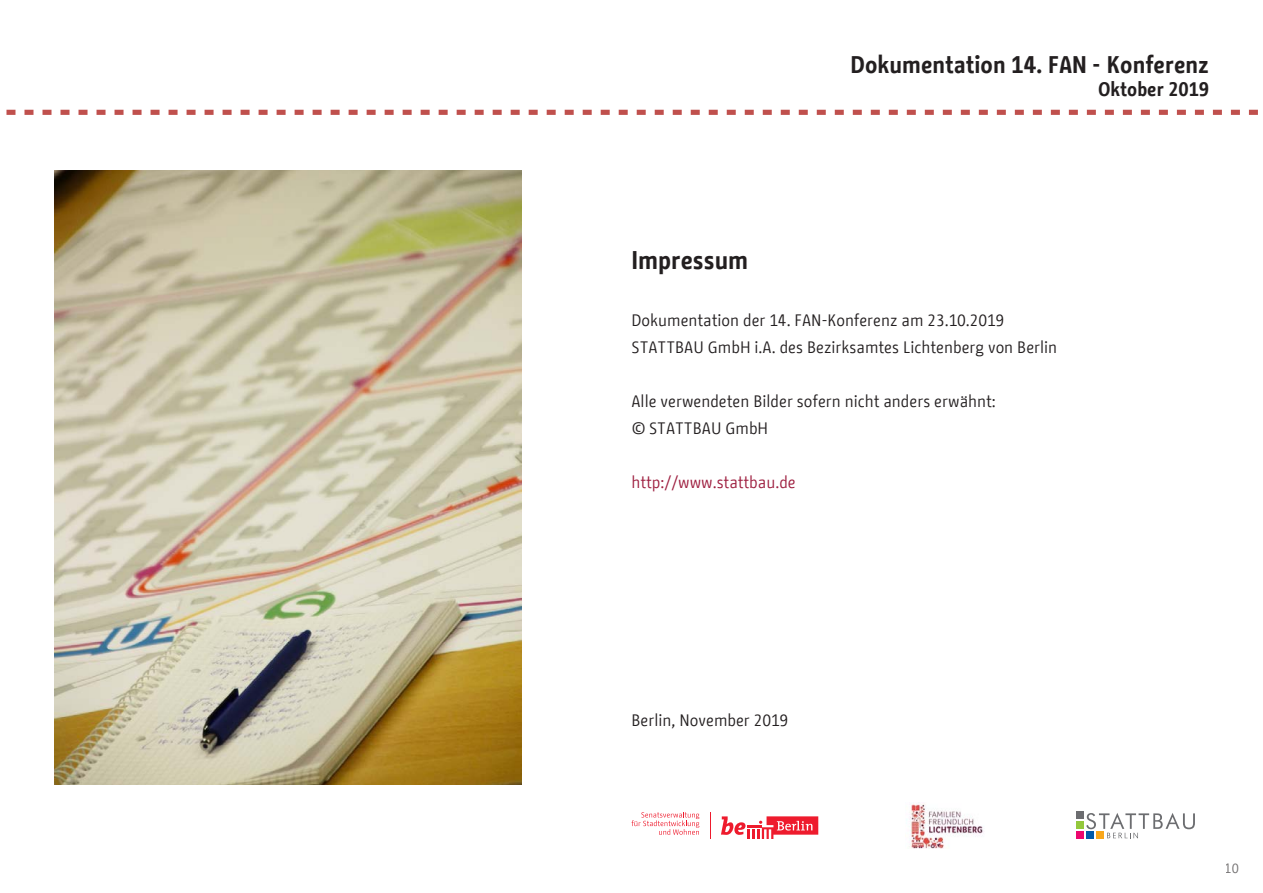
<style>
.page{position:relative;width:1263px;height:893px;background:#fff}
.page>*{position:absolute;margin:0;border:0;box-sizing:border-box;transform-origin:0 0}
.t1{font:700 25.5px "BMF Change";color:#231f20}
.t2{font:700 24px "BMF Change";color:#231f20}
.t3{font:700 19.5px "BMF Change";color:#231f20}
.t4{font:16.5px "BMF Change";color:#231f20}
.t5{font:16.5px "BMF Change";color:#9d1d3e}
.t6{font:13.5px "BMF Change";color:#231f20}
</style>
<div class="page">
<svg style="left:6px;top:110px;width:1252px;height:5px"></svg>
<div style="left:1076px;top:822px;width:7px;height:7px;background:#94c83c"></div>
<div style="left:1076px;top:832px;width:7px;height:7px;background:#ec076e"></div>
<div style="left:1086px;top:832px;width:7px;height:7px;background:#015aaa"></div>
<div style="left:1076px;top:812px;width:7px;height:7px;background:#6c6d70"></div>
<div style="left:1096px;top:832px;width:7px;height:7px;background:#f9a71b"></div>
<svg style="left:1086px;top:813px;width:109px;height:25px"></svg>
<svg style="left:721px;top:816px;width:97px;height:23px"></svg>
<svg style="left:710px;top:812px;width:1px;height:27px"></svg>
<svg style="left:631px;top:812px;width:68px;height:23px"></svg>
<img style="left:906px;top:804px;width:77px;height:44px">
<img style="left:54px;top:170px;width:468px;height:614px">
<h2 class="t2" style="left:850px;top:47px;width:360px">Dokumentation 14. FAN - Konferenz</h2>
<p class="t3" style="left:1098px;top:76px;width:112px">Oktober 2019</p>
<p class="t1" style="left:631px;top:242px;width:118px">Impressum</p>
<p class="t4" style="left:631px;top:309px;width:374px">Dokumentation der 14. FAN-Konferenz am 23.10.2019</p>
<p class="t4" style="left:631px;top:336px;width:427px">STATTBAU GmbH i.A. des Bezirksamtes Lichtenberg von Berlin</p>
<p class="t4" style="left:631px;top:390px;width:366px">Alle verwendeten Bilder sofern nicht anders erwähnt:</p>
<p class="t4" style="left:631px;top:417px;width:138px">© STATTBAU GmbH</p>
<p class="t5" style="left:631px;top:471px;width:166px">http://www.stattbau.de</p>
<p class="t4" style="left:631px;top:708px;width:158px">Berlin, November 2019</p>
<p class="t6" style="left:1225px;top:859px;width:16px">10</p>
</div>
